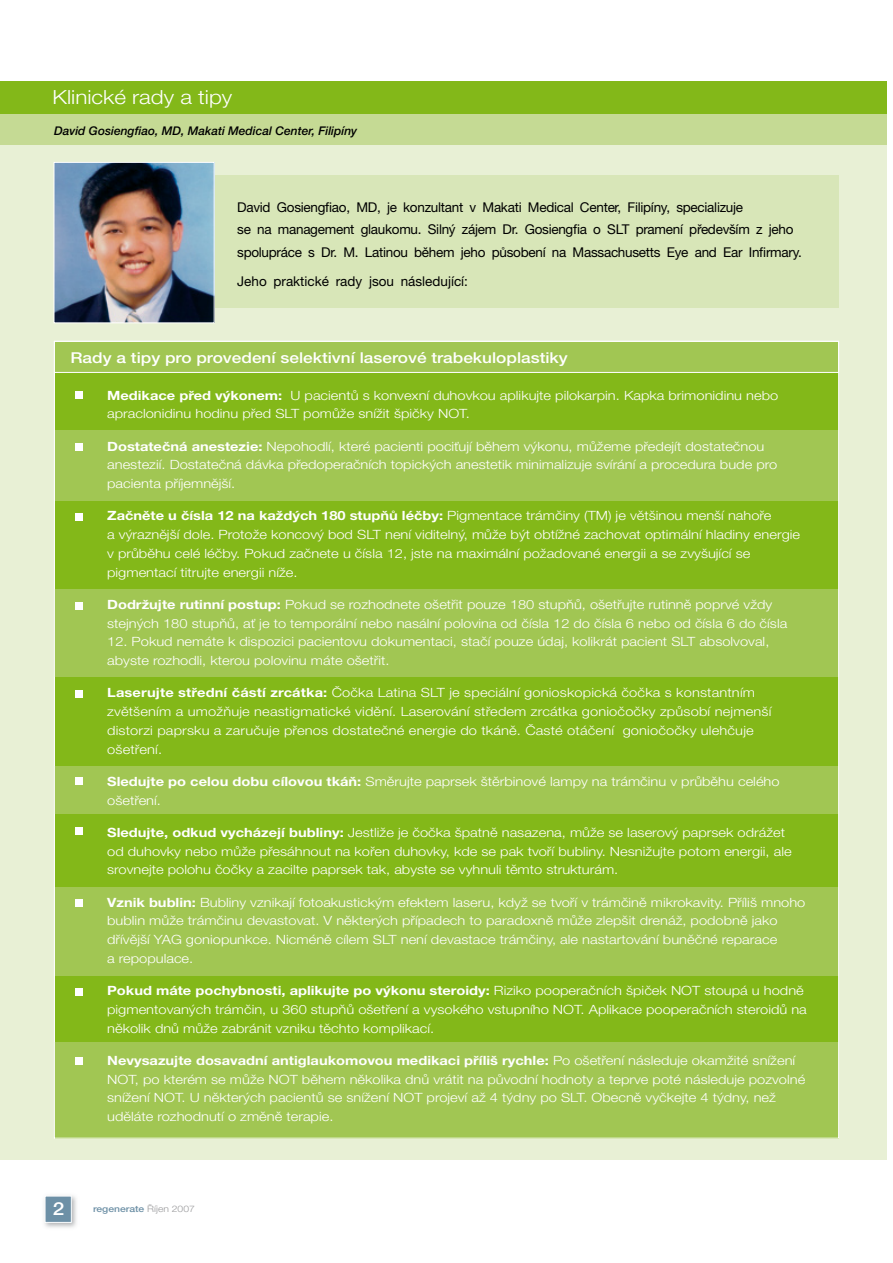
<style>
.page{position:relative;width:893px;height:1263px;background:#fff}
.page>*{position:absolute;margin:0;border:0;box-sizing:border-box;transform-origin:0 0}
.t1{font:300 19.5px "Helvetica Neue CE";color:#fff;scale:1.15 1}
.t2{font:500 18px "Helvetica Neue CE";color:#fff;scale:1.15 1}
.t3{font:500 15px "Helvetica Neue CE";color:#fff;scale:1.15 1}
.t4{font:13.5px/22.5px "Helvetica Neue CE";letter-spacing:-.02em;color:#000}
.t5{font:13.5px "Helvetica Neue CE";color:#000}
.t6{font:300 12.75px/18.8px "Helvetica Neue CE";color:#fff;scale:1.15 1}
.t7{font:italic 500 12px "Helvetica Neue CE";color:#000}
.t8{font:500 9px "Helvetica Neue CE";color:#6d90a6;scale:1.15 1}
.s1{font-weight:700}
.s2{font-weight:300;color:#9a9a9c}
</style>
<div class="page">
<img style="left:44px;top:1196px;width:33px;height:32px">
<div style="left:45px;top:1196px;width:26px;height:26px;background:#6d90a6"></div>
<div style="left:45px;top:1196px;width:27px;height:27px;border:1px solid #fff"></div>
<div style="left:0;top:81px;width:886px;height:1078px;background:#e8f0d5"></div>
<div style="left:0;top:112px;width:886px;height:33px;background:#c5da94"></div>
<div style="left:0;top:81px;width:886px;height:33px;background:#83b819"></div>
<div style="left:54px;top:176px;width:785px;height:132px;background:#d8e6b8"></div>
<div style="left:55px;top:367px;width:783px;height:771px;background:#83b819"></div>
<div style="left:54px;top:341px;width:785px;height:31px;background:#a1c653"></div>
<div style="left:54px;top:341px;width:785px;height:32px;border:1px solid #fff"></div>
<div style="left:55px;top:430px;width:783px;height:70px;background:#a1c653"></div>
<div style="left:54px;top:590px;width:784px;height:87px;background:#a1c653"></div>
<div style="left:54px;top:766px;width:784px;height:48px;background:#a1c653"></div>
<div style="left:55px;top:887px;width:783px;height:89px;background:#a1c653"></div>
<div style="left:75px;top:391px;width:8px;height:8px;background:#fff"></div>
<div style="left:75px;top:443px;width:8px;height:8px;background:#fff"></div>
<div style="left:75px;top:513px;width:8px;height:7px;background:#fff"></div>
<div style="left:75px;top:602px;width:8px;height:7px;background:#fff"></div>
<div style="left:75px;top:777px;width:8px;height:8px;background:#fff"></div>
<div style="left:75px;top:827px;width:8px;height:8px;background:#fff"></div>
<div style="left:75px;top:690px;width:8px;height:8px;background:#fff"></div>
<div style="left:75px;top:899px;width:8px;height:7px;background:#fff"></div>
<div style="left:75px;top:988px;width:8px;height:8px;background:#fff"></div>
<img style="left:56px;top:164px;width:157px;height:157px">
<div style="left:54px;top:162px;width:161px;height:161px;border:1px solid #fff"></div>
<div style="left:55px;top:1042px;width:784px;height:96px;background:#a1c653"></div>
<div style="left:75px;top:1057px;width:8px;height:8px;background:#fff"></div>
<h1 class="t1" style="left:52px;top:87px;width:158px">Klinické rady a tipy</h1>
<p class="t7" style="left:54px;top:125px;width:305px">David Gosiengfiao, MD, Makati Medical Center, Filipíny</p>
<p class="t4" style="left:237px;top:196px;width:566px">David Gosiengfiao, MD, je konzultant v Makati Medical Center, Filipíny, specializuje<br>se na management glaukomu. Silný zájem Dr. Gosiengfia o SLT pramení především z jeho spolupráce s Dr. M. Latinou během jeho působení na Massachusetts Eye and Ear Infirmary.</p>
<p class="t5" style="left:237px;top:274px;width:232px">Jeho praktické rady jsou následující:</p>
<p class="t3" style="left:70px;top:349px;width:434px">Rady a tipy pro provedení selektivní laserové trabekuloplastiky</p>
<p class="t6" style="left:107px;top:386px;width:585px"><span class="s1">Medikace před výkonem:</span> U pacientů s konvexní duhovkou aplikujte pilokarpin. Kapka brimonidinu nebo apraclonidinu hodinu před SLT pomůže snížit špičky NOT.</p>
<p class="t6" style="left:107px;top:437px;width:584px"><span class="s1">Dostatečná anestezie:</span> Nepohodlí, které pacienti pociťují během výkonu, můžeme předejít dostatečnou anestezií. Dostatečná dávka předoperačních topických anestetik minimalizuje svírání a procedura bude pro pacienta příjemnější.</p>
<p class="t6" style="left:107px;top:507px;width:604px"><span class="s1">Začněte u čísla 12 na každých 180 stupňů léčby:</span> Pigmentace trámčiny (TM) je většinou menší nahoře<br>a výraznější dole. Protože koncový bod SLT není viditelný, může být obtížné zachovat optimální hladiny energie v průběhu celé léčby. Pokud začnete u čísla 12, jste na maximální požadované energii a se zvyšující se pigmentací titrujte energii níže.</p>
<p class="t6" style="left:107px;top:595px;width:593px"><span class="s1">Dodržujte rutinní postup:</span> Pokud se rozhodnete ošetřit pouze 180 stupňů, ošetřujte rutinně poprvé vždy stejných 180 stupňů, ať je to temporální nebo nasální polovina od čísla 12 do čísla 6 nebo od čísla 6 do čísla</p>
<p class="t6" style="left:107px;top:633px;width:577px">12. Pokud nemáte k dispozici pacientovu dokumentaci, stačí pouze údaj, kolikrát pacient SLT absolvoval, abyste rozhodli, kterou polovinu máte ošetřit.</p>
<p class="t6" style="left:107px;top:684px;width:579px"><span class="s1">Laserujte střední částí zrcátka:</span> Čočka Latina SLT je speciální gonioskopická čočka s konstantním zvětšením a umožňuje neastigmatické vidění. Laserování středem zrcátka goniočočky způsobí nejmenší distorzi paprsku a zaručuje přenos dostatečné energie do tkáně. Časté otáčení goniočočky ulehčuje ošetření.</p>
<p class="t6" style="left:107px;top:772px;width:586px"><span class="s1">Sledujte po celou dobu cílovou tkáň:</span> Směrujte paprsek štěrbinové lampy na trámčinu v průběhu celého ošetření.</p>
<p class="t6" style="left:107px;top:823px;width:597px"><span class="s1">Sledujte, odkud vycházejí bubliny:</span> Jestliže je čočka špatně nasazena, může se laserový paprsek odrážet od duhovky nebo může přesáhnout na kořen duhovky, kde se pak tvoří bubliny. Nesnižujte potom energii, ale srovnejte polohu čočky a zacilte paprsek tak, abyste se vyhnuli těmto strukturám.</p>
<p class="t6" style="left:107px;top:893px;width:609px"><span class="s1">Vznik bublin:</span> Bubliny vznikají fotoakustickým efektem laseru, když se tvoří v trámčině mikrokavity. Příliš mnoho bublin může trámčinu devastovat. V některých případech to paradoxně může zlepšit drenáž, podobně jako dřívější YAG goniopunkce. Nicméně cílem SLT není devastace trámčiny, ale nastartování buněčné reparace<br>a repopulace.</p>
<p class="t6" style="left:107px;top:981px;width:610px"><span class="s1">Pokud máte pochybnosti, aplikujte po výkonu steroidy:</span> Riziko pooperačních špiček NOT stoupá u hodně pigmentovaných trámčin, u 360 stupňů ošetření a vysokého vstupního NOT. Aplikace pooperačních steroidů na několik dnů může zabránit vzniku těchto komplikací.</p>
<p class="t6" style="left:107px;top:1051px;width:608px"><span class="s1">Nevysazujte dosavadní antiglaukomovou medikaci příliš rychle:</span> Po ošetření následuje okamžité snížení NOT, po kterém se může NOT během několika dnů vrátit na původní hodnoty a teprve poté následuje pozvolné snížení NOT. U některých pacientů se snížení NOT projeví až 4 týdny po SLT. Obecně vyčkejte 4 týdny, než uděláte rozhodnutí o změně terapie.</p>
<h2 class="t2" style="left:53px;top:1199px;width:12px">2</h2>
<p class="t8" style="left:93px;top:1203px;width:90px">regenerate <span class="s2">Říjen 2007</span></p>
</div>
